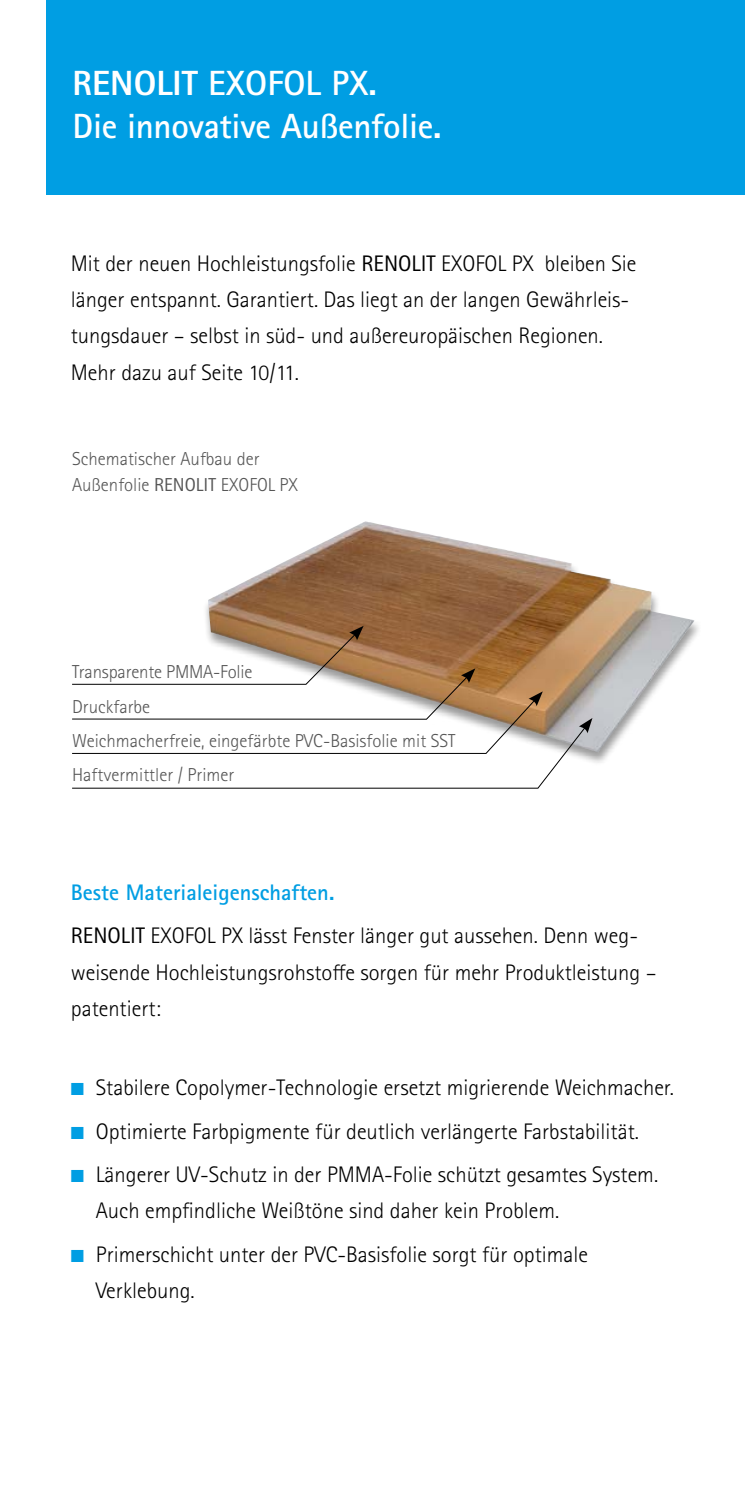
<style>
.page{position:relative;width:745px;height:1489px;background:#fff}
.page>*{position:absolute;margin:0;border:0;box-sizing:border-box;transform-origin:0 0}
.t1{font:700 35px/42.5px "Rotis Sans Serif Pro";letter-spacing:-.01em;color:#fff}
.t2{font:300 22.5px/36.2px "Rotis Sans Serif Pro";color:#000}
.t3{font:300 18.75px/34px "Rotis Sans Serif Pro";color:#565656}
.s1{font-weight:800}
.s2{font-weight:400}
.s3{font-weight:700;color:#009ee3}
.s4{color:#009ee3}
</style>
<div class="page">
<div style="left:46px;top:0;width:698px;height:195px;background:#009ee3"></div>
<div style="left:201px;top:521px;width:501px;height:245px;background:#000;opacity:.4"></div>
<img style="left:208px;top:521px;width:197px;height:104px">
<svg style="left:72px;top:625px;width:520px;height:164px"></svg>
<h1 class="t1" style="left:73px;top:62px;width:370px"><span class="s1">RENOLIT</span> EXOFOL PX.<br>Die innovative Außenfolie.</h1>
<p class="t2" style="left:71px;top:245px;width:566px">Mit der neuen Hochleistungsfolie <span class="s2">RENOLIT</span> EXOFOL PX bleiben Sie länger entspannt. Garantiert. Das liegt an der langen Gewährleis&shy;tungsdauer – selbst in süd- und außereuropäischen Regionen.<br>Mehr dazu auf Seite 10/11.</p>
<p class="t3" style="left:72px;top:446px;width:227px;line-height:26.2px">Schematischer Aufbau der<br>Außenfolie <span class="s2">RENOLIT</span> EXOFOL PX</p>
<p class="t3" style="left:72px;top:655px;width:182px">Transparente PMMA-Folie</p>
<p class="t3" style="left:72px;top:689px;width:384px">Druckfarbe<br>Weichmacherfreie, eingefärbte PVC-Basisfolie mit SST</p>
<p class="t3" style="left:72px;top:758px;width:164px">Haftvermittler / Primer</p>
<p class="t2" style="left:71px;top:870px;width:566px;line-height:43.2px"><span class="s3">Beste Materialeigenschaften.<br></span><span class="s2">RENOLIT</span> EXOFOL PX lässt Fenster länger gut aussehen. Denn weg-</p>
<p class="t2" style="left:71px;top:954px;width:586px">weisende Hochleistungsrohstoffe sorgen für mehr Produktleistung – patentiert:</p>
<p class="t2" style="left:71px;top:1069px;width:604px"><span class="s4">■</span> Stabilere Copolymer-Technologie ersetzt migrierende Weichmacher.</p>
<p class="t2" style="left:71px;top:1113px;width:569px"><span class="s4">■</span> Optimierte Farbpigmente für deutlich verlängerte Farbstabilität.</p>
<p class="t2" style="left:96px;top:1156px;width:563px;text-indent:-25px"><span class="s4">■</span> Längerer UV-Schutz in der PMMA-Folie schützt gesamtes System.<br>Auch empfindliche Weißtöne sind daher kein Problem.</p>
<p class="t2" style="left:96px;top:1236px;width:493px;text-indent:-25px"><span class="s4">■</span> Primerschicht unter der PVC-Basisfolie sorgt für optimale<br>Verklebung.</p>
</div>
